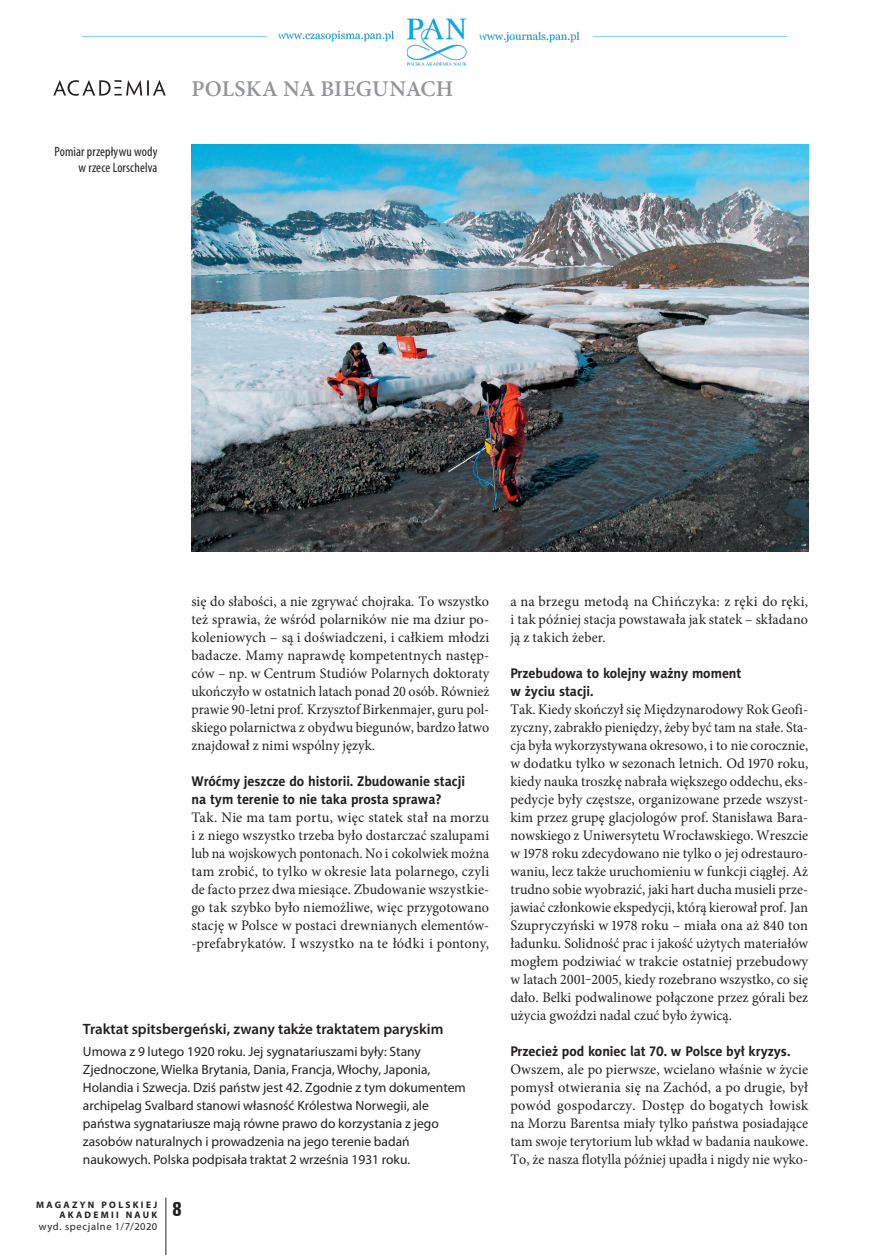
<style>
.page{position:relative;width:872px;height:1255px;background:#fff}
.page>*{position:absolute;margin:0;border:0;box-sizing:border-box;transform-origin:0 0}
.t1{font:600 22.5px "Minion Pro";letter-spacing:.005em;color:#939598}
.t2{font:700 condensed 21px "Unitus TEE";color:#231f20}
.t3{font:600 15px "Myriad Pro";color:#231f20}
.t4{font:14.55px/18px "Minion Pro";letter-spacing:.005em;color:#231f20;text-align:justify}
.t5{font:700 14.1px/18px "Naomi Sans EFN";letter-spacing:-.005em;color:#231f20}
.t6{font:13.5px/18px "Myriad Pro";color:#231f20}
.t7{font:condensed 13.5px/16.5px "Myriad Pro";letter-spacing:.01em;color:#231f20;text-align:right}
.t8{font:10.5px "Myriad Pro";letter-spacing:.06em;color:#231f20}
.t9{font:700 9.45px/10.5px "Myriad Pro";letter-spacing:.245em;color:#231f20;text-align:right}
</style>
<div class="page">
<img style="left:82px;top:18px;width:706px;height:48px">
<hr style="left:166px;top:1197px;width:1px;height:57px;background:#231f20">
<img style="left:191px;top:145px;width:617px;height:406px">
<svg style="left:53px;top:80px;width:113px;height:16px"></svg>
<p class="t7" style="left:55px;top:143px;width:104px">Pomiar przepływu wody w rzece Lorschelva</p>
<h1 class="t1" style="left:191px;top:73px;width:263px">POLSKA NA BIEGUNACH</h1>
<p class="t4" style="left:191px;top:592px;width:299px">się do słabości, a nie zgrywać chojraka. To wszystko też sprawia, że wśród polarników nie ma dziur po&shy;koleniowych – są i doświadczeni, i całkiem młodzi badacze. Mamy naprawdę kompetentnych następ&shy;ców – np. w Centrum Studiów Polarnych doktoraty ukończyło w ostatnich latach ponad 20 osób. Również prawie 90-letni prof. Krzysztof Birkenmajer, guru pol&shy;skiego polarnictwa z obydwu biegunów, bardzo łatwo znajdował z nimi wspólny język.</p>
<p class="t5" style="left:191px;top:772px;width:275px">Wróćmy jeszcze do historii. Zbudowanie stacji na tym terenie to nie taka prosta sprawa?</p>
<p class="t4" style="left:191px;top:808px;width:299px">Tak. Nie ma tam portu, więc statek stał na morzu i z niego wszystko trzeba było dostarczać szalupami lub na wojskowych pontonach. No i cokolwiek można tam zrobić, to tylko w okresie lata polarnego, czyli de facto przez dwa miesiące. Zbudowanie wszystkie&shy;go tak szybko było niemożliwe, więc przygotowano stację w Polsce w postaci drewnianych elementów--prefabrykatów. I wszystko na te łódki i pontony,</p>
<p class="t3" style="left:83px;top:1019px;width:362px">Traktat spitsbergeński, zwany także traktatem paryskim</p>
<p class="t6" style="left:83px;top:1042px;width:384px">Umowa z 9 lutego 1920 roku. Jej sygnatariuszami były: Stany Zjednoczone, Wielka Brytania, Dania, Francja, Włochy, Japonia, Holandia i Szwecja. Dziś państw jest 42. Zgodnie z tym dokumentem archipelag Svalbard stanowi własność Królestwa Norwegii, ale państwa sygnatariusze mają równe prawo do korzystania z jego zasobów naturalnych i prowadzenia na jego terenie badań naukowych. Polska podpisała traktat 2 września 1931 roku.</p>
<p class="t9" style="left:36px;top:1198px;width:123px">MAGAZYN POLSKIEJ<br>AKADEMII NAUK</p>
<p class="t8" style="left:39px;top:1220px;width:120px">wyd. specjalne 1/7/2020</p>
<h2 class="t2" style="left:172px;top:1196px;width:11px">8</h2>
<p class="t4" style="left:510px;top:592px;width:299px">a na brzegu metodą na Chińczyka: z ręki do ręki, i tak później stacja powstawała jak statek – składano ją z takich żeber.</p>
<p class="t5" style="left:510px;top:664px;width:233px">Przebudowa to kolejny ważny moment w życiu stacji.</p>
<p class="t4" style="left:510px;top:700px;width:299px">Tak. Kiedy skończył się Międzynarodowy Rok Geofi&shy;zyczny, zabrakło pieniędzy, żeby być tam na stałe. Sta&shy;cja była wykorzystywana okresowo, i to nie corocznie, w dodatku tylko w sezonach letnich. Od 1970 roku, kiedy nauka troszkę nabrała większego oddechu, eks&shy;pedycje były częstsze, organizowane przede wszyst&shy;kim przez grupę glacjologów prof. Stanisława Bara&shy;nowskiego z Uniwersytetu Wrocławskiego. Wreszcie w 1978 roku zdecydowano nie tylko o jej odrestauro&shy;waniu, lecz także uruchomieniu w funkcji ciągłej. Aż trudno sobie wyobrazić, jaki hart ducha musieli prze&shy;jawiać członkowie ekspedycji, którą kierował prof. Jan Szupryczyński w 1978 roku – miała ona aż 840 ton ładunku. Solidność prac i jakość użytych materiałów mogłem podziwiać w trakcie ostatniej przebudowy w latach 2001‒2005, kiedy rozebrano wszystko, co się dało. Belki podwalinowe połączone przez górali bez użycia gwoździ nadal czuć było żywicą.</p>
<p class="t5" style="left:510px;top:1042px;width:281px">Przecież pod koniec lat 70. w Polsce był kryzys.</p>
<p class="t4" style="left:510px;top:1060px;width:299px">Owszem, ale po pierwsze, wcielano właśnie w życie pomysł otwierania się na Zachód, a po drugie, był powód gospodarczy. Dostęp do bogatych łowisk na Morzu Barentsa miały tylko państwa posiadające tam swoje terytorium lub wkład w badania naukowe.<br>To, że nasza flotylla później upadła i nigdy nie wyko-</p>
</div>
